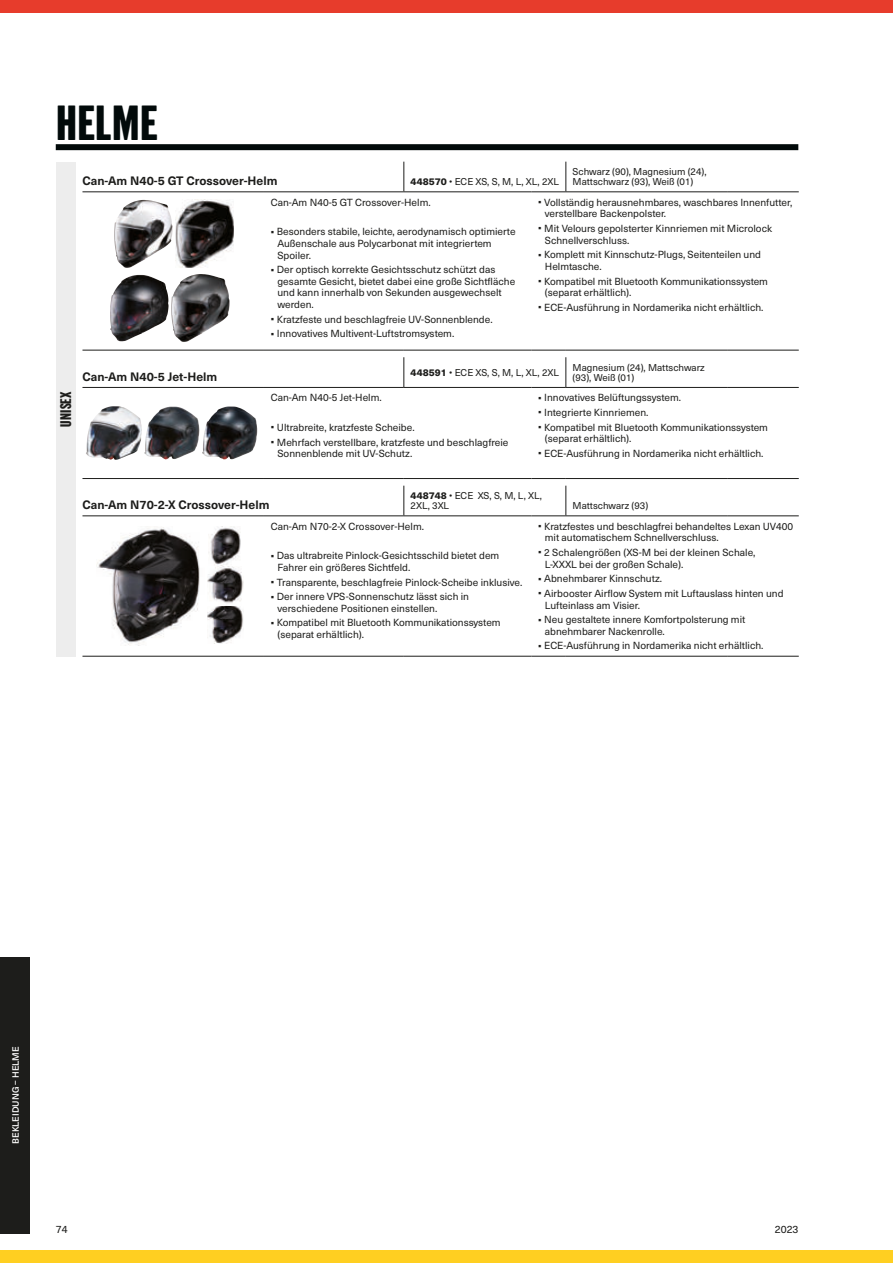
<style>
.page{position:relative;width:893px;height:1263px;background:#fff}
.page>*{position:absolute;margin:0;border:0;box-sizing:border-box;transform-origin:0 0}
.t1{font:700 48px "More Gothic";letter-spacing:.01em;color:#020a0a}
.t2{font:700 15px "More Gothic";letter-spacing:.01em;color:#1d1d1b}
.t3{font:700 12px "Neue Haas Unica W1 G";color:#1d1d1b}
.t4{font:10.5px "Neue Haas Unica W1 G";color:#1d1d1b}
.t5{font:10.2px/14.7px "Neue Haas Unica W1 G";color:#1d1d1b}
.t6{font:9.75px/9.8px "Neue Haas Unica W1 G";color:#1d1d1b}
.t7{font:500 9px "Neue Haas Unica W1 G";color:#fff}
.s1{font-weight:800}
.s2{font-weight:800;font-size:12.75px}
</style>
<div class="page">
<div style="left:0;top:957px;width:30px;height:276px;background:#1d1d1b"></div>
<hr style="left:565px;top:357px;width:1px;height:30px;background:#1d1d1b">
<hr style="left:531px;top:387px;width:35px;height:1px;background:#1d1d1b">
<hr style="left:566px;top:387px;width:162px;height:1px;background:#1d1d1b">
<hr style="left:728px;top:387px;width:71px;height:1px;background:#1d1d1b">
<hr style="left:82px;top:478px;width:182px;height:1px;background:#1d1d1b">
<hr style="left:403px;top:357px;width:1px;height:30px;background:#1d1d1b">
<hr style="left:404px;top:387px;width:127px;height:1px;background:#1d1d1b">
<hr style="left:82px;top:387px;width:182px;height:1px;background:#1d1d1b">
<hr style="left:264px;top:387px;width:140px;height:1px;background:#1d1d1b">
<hr style="left:264px;top:478px;width:140px;height:1px;background:#1d1d1b">
<hr style="left:404px;top:478px;width:127px;height:1px;background:#1d1d1b">
<hr style="left:531px;top:478px;width:35px;height:1px;background:#1d1d1b">
<hr style="left:566px;top:478px;width:162px;height:1px;background:#1d1d1b">
<hr style="left:728px;top:478px;width:71px;height:1px;background:#1d1d1b">
<img style="left:144px;top:406px;width:55px;height:53px">
<img style="left:202px;top:406px;width:55px;height:53px">
<img style="left:86px;top:406px;width:56px;height:54px">
<svg style="left:565px;top:486px;width:1px;height:29px"></svg>
<hr style="left:531px;top:515px;width:35px;height:1px;background:#1d1d1b">
<hr style="left:566px;top:515px;width:162px;height:1px;background:#1d1d1b">
<hr style="left:728px;top:515px;width:71px;height:1px;background:#1d1d1b">
<hr style="left:82px;top:656px;width:182px;height:1px;background:#1d1d1b">
<svg style="left:403px;top:486px;width:1px;height:29px"></svg>
<hr style="left:404px;top:515px;width:127px;height:1px;background:#1d1d1b">
<hr style="left:82px;top:515px;width:182px;height:1px;background:#1d1d1b">
<hr style="left:264px;top:515px;width:140px;height:1px;background:#1d1d1b">
<hr style="left:264px;top:656px;width:140px;height:1px;background:#1d1d1b">
<hr style="left:404px;top:656px;width:127px;height:1px;background:#1d1d1b">
<hr style="left:531px;top:656px;width:35px;height:1px;background:#1d1d1b">
<hr style="left:566px;top:656px;width:162px;height:1px;background:#1d1d1b">
<hr style="left:728px;top:656px;width:71px;height:1px;background:#1d1d1b">
<img style="left:207px;top:526px;width:36px;height:117px">
<img style="left:96px;top:527px;width:104px;height:119px">
<svg style="left:565px;top:162px;width:1px;height:29px"></svg>
<hr style="left:531px;top:191px;width:35px;height:1px;background:#1d1d1b">
<hr style="left:566px;top:191px;width:162px;height:1px;background:#1d1d1b">
<hr style="left:728px;top:191px;width:71px;height:1px;background:#1d1d1b">
<hr style="left:82px;top:350px;width:182px;height:1px;background:#1d1d1b">
<svg style="left:403px;top:162px;width:1px;height:29px"></svg>
<hr style="left:404px;top:191px;width:127px;height:1px;background:#1d1d1b">
<hr style="left:82px;top:191px;width:182px;height:1px;background:#1d1d1b">
<hr style="left:264px;top:191px;width:140px;height:1px;background:#1d1d1b">
<hr style="left:264px;top:350px;width:140px;height:1px;background:#1d1d1b">
<hr style="left:404px;top:350px;width:127px;height:1px;background:#1d1d1b">
<hr style="left:531px;top:350px;width:35px;height:1px;background:#1d1d1b">
<hr style="left:566px;top:350px;width:162px;height:1px;background:#1d1d1b">
<hr style="left:728px;top:350px;width:71px;height:1px;background:#1d1d1b">
<img style="left:175px;top:200px;width:59px;height:68px">
<img style="left:114px;top:200px;width:55px;height:68px">
<img style="left:171px;top:274px;width:59px;height:68px">
<img style="left:110px;top:275px;width:59px;height:66px">
<div style="left:56px;top:162px;width:20px;height:494px;background:#ededed"></div>
<div style="left:56px;top:144px;width:742px;height:6px;background:#020a0a"></div>
<div style="left:0;top:1250px;width:893px;height:13px;background:#ffcf21"></div>
<div style="left:0;top:0;width:893px;height:13px;background:#e73c2c"></div>
<h1 class="t1" style="left:56px;top:99px;width:103px">HELME</h1>
<h2 class="t2" style="left:58px;top:427px;width:36px;rotate:-90deg">UNISEX</h2>
<p class="t3" style="left:82px;top:174px;width:197px">Can-Am N40-5 GT Crossover-Helm</p>
<p class="t6" style="left:411px;top:177px;width:150px"><span class="s1">448570</span> • ECE XS, S, M, L, XL, 2XL</p>
<p class="t6" style="left:573px;top:167px;width:135px">Schwarz (90), Magnesium (24),<br>Mattschwarz (93), Weiß (01)</p>
<p class="t5" style="left:271px;top:195px;width:161px">Can-Am N40-5 GT Crossover-Helm.</p>
<p class="t5" style="left:277px;top:226px;width:240px;line-height:11.6px;text-indent:-7px"><span class="s2">·</span> Besonders stabile, leichte, aerodynamisch optimierte<br>Außenschale aus Polycarbonat mit integriertem<br>Spoiler.</p>
<p class="t5" style="left:277px;top:264px;width:239px;line-height:11.7px;text-indent:-7px"><span class="s2">·</span> Der optisch korrekte Gesichtsschutz schützt das gesamte Gesicht, bietet dabei eine große Sichtfläche und kann innerhalb von Sekunden ausgewechselt werden.</p>
<p class="t5" style="left:271px;top:312px;width:223px"><span class="s2">·</span> Kratzfeste und beschlagfreie UV-Sonnenblende. <span class="s2">·</span> Innovatives Multivent-Luftstromsystem.</p>
<p class="t5" style="left:545px;top:196px;width:249px;line-height:11.7px;text-indent:-7px"><span class="s2">·</span> Vollständig herausnehmbares, waschbares Innenfutter, verstellbare Backenpolster.</p>
<p class="t5" style="left:545px;top:223px;width:229px;line-height:11.7px;text-indent:-7px"><span class="s2">·</span> Mit Velours gepolsterter Kinnriemen mit Microlock<br>Schnellverschluss.</p>
<p class="t5" style="left:545px;top:249px;width:218px;line-height:11.6px;text-indent:-7px"><span class="s2">·</span> Komplett mit Kinnschutz-Plugs, Seitenteilen und<br>Helmtasche.</p>
<p class="t5" style="left:545px;top:275px;width:225px;line-height:11.6px;text-indent:-7px"><span class="s2">·</span> Kompatibel mit Bluetooth Kommunikationssystem (separat erhältlich).</p>
<p class="t5" style="left:538px;top:300px;width:227px"><span class="s2">·</span> ECE-Ausführung in Nordamerika nicht erhältlich.</p>
<p class="t3" style="left:82px;top:370px;width:136px">Can-Am N40-5 Jet-Helm</p>
<p class="t6" style="left:411px;top:367px;width:150px"><span class="s1">448591</span> • ECE XS, S, M, L, XL, 2XL</p>
<p class="t6" style="left:573px;top:363px;width:134px">Magnesium (24), Mattschwarz (93), Weiß (01)</p>
<p class="t5" style="left:271px;top:390px;width:112px">Can-Am N40-5 Jet-Helm.</p>
<p class="t5" style="left:271px;top:420px;width:239px"><span class="s2">·</span> Ultrabreite, kratzfeste Scheibe.<br><span class="s2">·</span> Mehrfach verstellbare, kratzfeste und beschlagfreie</p>
<p class="t5" style="left:277px;top:446px;width:136px">Sonnenblende mit UV-Schutz.</p>
<p class="t5" style="left:538px;top:390px;width:231px"><span class="s2">·</span> Innovatives Belüftungssystem.<br><span class="s2">·</span> Integrierte Kinnriemen.<br><span class="s2">·</span> Kompatibel mit Bluetooth Kommunikationssystem</p>
<p class="t5" style="left:538px;top:431px;width:227px;text-indent:7px">(separat erhältlich).<br><span class="s2">·</span> ECE-Ausführung in Nordamerika nicht erhältlich.</p>
<p class="t3" style="left:82px;top:498px;width:189px">Can-Am N70-2-X Crossover-Helm</p>
<p class="t6" style="left:411px;top:491px;width:133px"><span class="s1">448748</span> • ECE XS, S, M, L, XL,<br>2XL, 3XL</p>
<p class="t6" style="left:573px;top:501px;width:77px">Mattschwarz (93)</p>
<p class="t5" style="left:271px;top:519px;width:155px">Can-Am N70-2-X Crossover-Helm.</p>
<p class="t5" style="left:277px;top:550px;width:223px;line-height:11.6px;text-indent:-7px"><span class="s2">·</span> Das ultrabreite Pinlock-Gesichtsschild bietet dem<br>Fahrer ein größeres Sichtfeld.</p>
<p class="t5" style="left:271px;top:575px;width:253px"><span class="s2">·</span> Transparente, beschlagfreie Pinlock-Scheibe inklusive. <span class="s2">·</span> Der innere VPS-Sonnenschutz lässt sich in</p>
<p class="t5" style="left:271px;top:601px;width:231px;text-indent:7px">verschiedene Positionen einstellen.<br><span class="s2">·</span> Kompatibel mit Bluetooth Kommunikationssystem</p>
<p class="t5" style="left:277px;top:627px;width:88px">(separat erhältlich).</p>
<p class="t5" style="left:545px;top:520px;width:250px;line-height:11.6px;text-indent:-7px"><span class="s2">·</span> Kratzfestes und beschlagfrei behandeltes Lexan UV400 mit automatischem Schnellverschluss.</p>
<p class="t5" style="left:545px;top:547px;width:212px;line-height:11.6px;text-indent:-7px"><span class="s2">·</span> 2 Schalengrößen (XS-M bei der kleinen Schale,<br>L-XXXL bei der großen Schale).</p>
<p class="t5" style="left:538px;top:571px;width:247px"><span class="s2">·</span> Abnehmbarer Kinnschutz.<br><span class="s2">·</span> Airbooster Airflow System mit Luftauslass hinten und</p>
<p class="t5" style="left:538px;top:598px;width:209px;text-indent:7px">Lufteinlass am Visier.<br><span class="s2">·</span> Neu gestaltete innere Komfortpolsterung mit</p>
<p class="t5" style="left:538px;top:624px;width:227px;text-indent:7px">abnehmbarer Nackenrolle.<br><span class="s2">·</span> ECE-Ausführung in Nordamerika nicht erhältlich.</p>
<p class="t7" style="left:11px;top:1143px;width:99px;rotate:-90deg">BEKLEIDUNG – HELME</p>
<p class="t4" style="left:56px;top:1223px;width:13px">74</p>
<p class="t4" style="left:775px;top:1223px;width:25px">2023</p>
</div>
